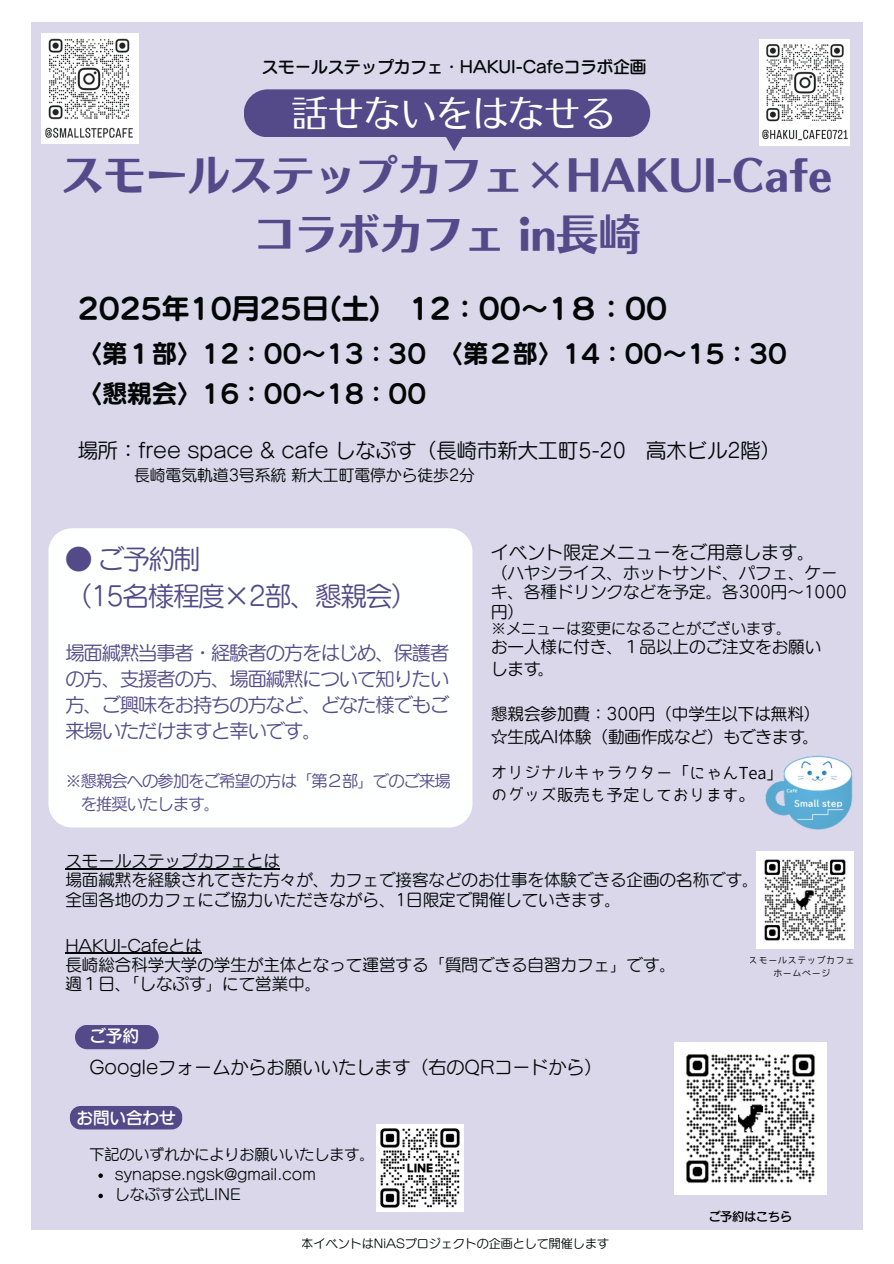
<style>
.page{position:relative;width:894px;height:1264px;background:#fff}
.page>*{position:absolute;margin:0;border:0;box-sizing:border-box;transform-origin:0 0}
.t1{font:42px/58.5px "Nud Motoya Aporo Std W6";color:#544a89;text-align:center}
.t2{font:36px "Nud Motoya Aporo Std W3";color:#fff}
.t3{font:27.75px "UD Marugo Large Pr 6 N B";color:#040606}
.t4{font:26.55px/37.2px "Canva G Maru Go Pro M";letter-spacing:-.05em;color:#544a89}
.t5{font:24.75px/39.5px "UD Marugo Large Pr 6 N B";color:#040606}
.t6{font:20.25px "Canva G Maru Go Pro M";color:#040606}
.t7{font:19.2px/26px "Canva G Maru Go Pro M";letter-spacing:-.05em;color:#544a89;text-align:justify}
.t8{font:18px "Canva G Maru Go Pro M";color:#040606}
.t9{font:16.5px/19.2px "Canva G Maru Go Pro M";color:#040606}
.t10{font:16.5px/22.5px "Canva G Maru Go Pro M";color:#000}
.t11{font:16.5px/22.5px "Bokutachino Gothic 2";color:#000}
.t12{font:16.5px "G Maru Go Pro DB";color:#040606}
.t13{font:16.5px "G Maru Go Pro DB";color:#fff}
.t14{font:16.2px/22.5px "Canva G Maru Go Pro M";letter-spacing:-.05em;color:#544a89}
.t15{font:15.75px "Canva G Maru Go Pro M";color:#040606}
.t16{font:15px/20.2px "Canva G Maru Go Pro M";color:#040606}
.t17{font:12px "Canva G Maru Go Pro M";color:#040606}
.t18{font:12px "G Maru Go Pro DB";color:#000}
.t19{font:9.6px/12.9px "Bokutachino Gothic 2";color:#000;text-align:center}
</style>
<div class="page">
<div style="left:31px;top:22px;width:831px;height:1206px;background:#dad7ea"></div>
<div style="left:244px;top:89px;width:406px;height:48px;background:#544a89"></div>
<svg style="left:446px;top:137px;width:17px;height:14px"></svg>
<div style="left:75px;top:1024px;width:84px;height:25px;background:#544a89"></div>
<div style="left:48px;top:528px;width:424px;height:299px;background:#feffff"></div>
<img style="left:765px;top:755px;width:88px;height:75px">
<img style="left:759px;top:39px;width:90px;height:106px">
<img style="left:41px;top:34px;width:97px;height:109px">
<img style="left:377px;top:1124px;width:86px;height:87px">
<img style="left:756px;top:851px;width:97px;height:97px">
<img style="left:674px;top:1042px;width:152px;height:152px">
<hr style="left:65px;top:868px;width:215px;height:1px;background:#040606">
<div style="left:70px;top:1106px;width:112px;height:23px;background:#544a89"></div>
<svg style="left:98px;top:1173px;width:5px;height:4px"></svg>
<svg style="left:98px;top:1193px;width:5px;height:5px"></svg>
<hr style="left:65px;top:952px;width:137px;height:1px;background:#040606">
<p class="t12" style="left:262px;top:58px;width:386px">スモールステップカフェ・HAKUI-Cafeコラボ企画</p>
<h2 class="t2" style="left:292px;top:95px;width:326px">話せないをはなせる</h2>
<h1 class="t1" style="left:62px;top:146px;width:771px">スモールステップカフェ×HAKUI-Cafeコラボカフェ in 崎</h1>
<h3 class="t3" style="left:78px;top:295px;width:591px">2025年10月25日(土) 12：00～1８：00</h3>
<h3 class="t5" style="left:78px;top:334px;width:710px">〈第１部〉12：00～13：30 〈第２部〉14：00～15：30〈懇親会〉16：00～18：00</h3>
<p class="t6" style="left:78px;top:440px;width:704px">場所：free space &amp; cafe しなぷす（長崎市新大工町5-20 高木ビル2階）</p>
<p class="t15" style="left:134px;top:467px;width:342px">長崎電気軌道3号系統新大工町電停から徒歩2分</p>
<h3 class="t4" style="left:65px;top:540px;width:354px">● ご予約制<br>（15名様程度×2部、懇親会）</h3>
<p class="t7" style="left:65px;top:640px;width:385px">場面緘黙当事者・経験者の方をはじめ、保護者の方、支援者の方、場面緘黙について知りたい方、ご興味をお持ちの方など、どなた様でもご来場いただけますと幸いです。</p>
<p class="t14" style="left:81px;top:770px;width:371px;text-indent:-15px">※懇親会への参加をご希望の方は「第２部」でのご来場を推奨いたします。</p>
<p class="t8" style="left:491px;top:543px;width:325px">イベント限定メニューをご用意します。</p>
<p class="t9" style="left:491px;top:563px;width:357px">（ハヤシライス、ホットサンド、パフェ、ケーキ、各種ドリンクなどを予定。各300円～1000円）</p>
<p class="t16" style="left:491px;top:618px;width:301px">※メニューは変更になることがございます。</p>
<p class="t10" style="left:491px;top:635px;width:331px">お一人様に付き、１品以上のご注文をお願いします。</p>
<p class="t10" style="left:491px;top:702px;width:331px">懇親会参加費：300円（中学生以下は無料）☆生成AI体験（動画作成など）もできます。</p>
<p class="t11" style="left:491px;top:761px;width:293px">オリジナルキャラクター「にゃんTea」のグッズ販売も予定しております。</p>
<p class="t9" style="left:65px;top:851px;width:694px">スモールステップカフェとは<br>場面緘黙を経験されてきた方々が、カフェで接客などのお仕事を体験できる企画の名称です。全国各地のカフェにご協力いただきながら、1日限定で開催していきます。</p>
<p class="t9" style="left:65px;top:935px;width:612px">HAKUI-Cafeとは<br>長崎総合科学大学の学生が主体となって運営する「質問できる自習カフェ」です。週１日、「しなぷす」にて営業中。</p>
<p class="t13" style="left:89px;top:1027px;width:51px">ご予約</p>
<p class="t8" style="left:89px;top:1058px;width:514px">Googleフォームからお願いいたします（右のQRコードから）</p>
<p class="t13" style="left:76px;top:1109px;width:100px">お問い合わせ</p>
<p class="t16" style="left:115px;top:1144px;width:261px;text-indent:-25px">下記のいずれかによりお願いいたします。synapse.ngsk@gmail.com<br>しなぷす公式LINE</p>
<p class="t17" style="left:301px;top:1237px;width:309px">本イベントはNiASプロジェクトの企画として開催します</p>
<p class="t19" style="left:748px;top:953px;width:107px">スモールステップカフェホームページ</p>
<p class="t18" style="left:708px;top:1210px;width:86px">ご予約はこちら</p>
</div>
